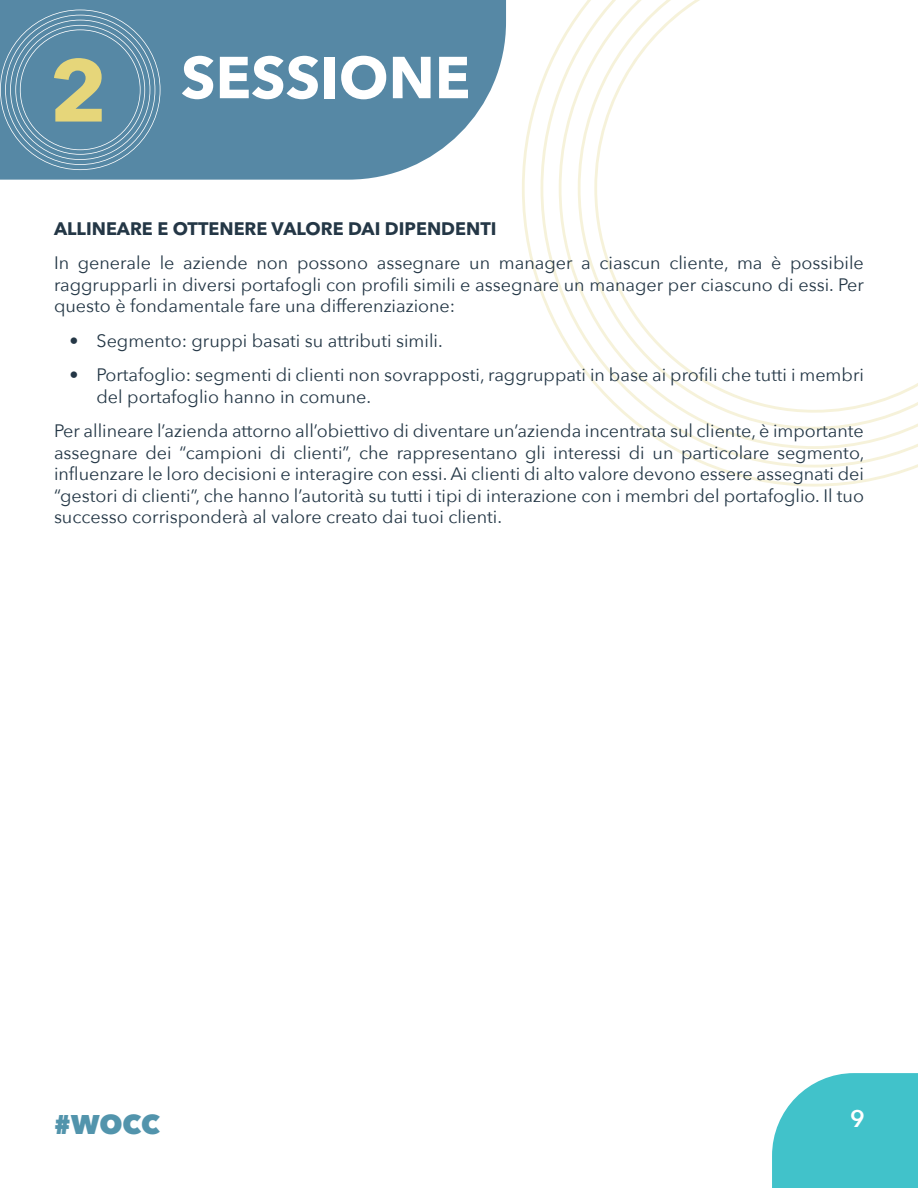
<style>
.page{position:relative;width:918px;height:1188px;background:#fff}
.page>*{position:absolute;margin:0;border:0;box-sizing:border-box;transform-origin:0 0}
.t1{font:700 87.3px "Avenir Next";color:#e6d67a;scale:1.04 1}
.t2{font:700 58.5px "Avenir Next LT Pro";color:#fff}
.t3{font:800 27px "Avenir Next";color:#5294ac}
.t4{font:600 24px "Avenir Next";color:#fff}
.t5{font:18px/21.6px "Avenir Next";color:#243746;text-align:justify}
.t6{font:700 18px "Avenir Next LT Pro";color:#243746}
</style>
<div class="page">
<svg style="left:772px;top:1073px;width:146px;height:115px;background:#52c7ce"></svg>
<svg style="left:0;top:0;width:506px;height:180px;background:#6492ac"></svg>
<svg style="left:0;top:10px;width:161px;height:160px;background:#608faa"></svg>
<svg style="left:522px;top:83px;width:393px;height:404px"></svg>
<svg style="left:541px;top:43px;width:377px;height:425px"></svg>
<svg style="left:559px;top:13px;width:359px;height:436px"></svg>
<svg style="left:578px;top:0;width:340px;height:430px"></svg>
<svg style="left:594px;top:0;width:324px;height:413px"></svg>
<h1 class="t1" style="left:49px;top:37px;width:58px">2</h1>
<h2 class="t2" style="left:181px;top:42px;width:291px">SESSIONE</h2>
<p class="t6" style="left:54px;top:217px;width:444px">ALLINEARE E OTTENERE VALORE DAI DIPENDENTI</p>
<p class="t5" style="left:54px;top:252px;width:812px">In generale le aziende non possono assegnare un manager a ciascun cliente, ma è possibile raggrupparli in diversi portafogli con profili simili e assegnare un manager per ciascuno di essi. Per questo è fondamentale fare una differenziazione:</p>
<p class="t5" style="left:70px;top:330px;width:375px">• Segmento: gruppi basati su attributi simili.</p>
<p class="t5" style="left:97px;top:364px;width:769px;text-indent:-27px">• Portafoglio: segmenti di clienti non sovrapposti, raggruppati in base ai profili che tutti i membri del portafoglio hanno in comune.</p>
<p class="t5" style="left:54px;top:420px;width:812px">Per allineare l’azienda attorno all’obiettivo di diventare un’azienda incentrata sul cliente, è importante assegnare dei “campioni di clienti”, che rappresentano gli interessi di un particolare segmento, influenzare le loro decisioni e interagire con essi. Ai clienti di alto valore devono essere assegnati dei “gestori di clienti”, che hanno l’autorità su tutti i tipi di interazione con i membri del portafoglio. Il tuo successo corrisponderà al valore creato dai tuoi clienti.</p>
<h3 class="t3" style="left:54px;top:1108px;width:107px">#WOCC</h3>
<h3 class="t4" style="left:850px;top:1104px;width:16px">9</h3>
</div>
